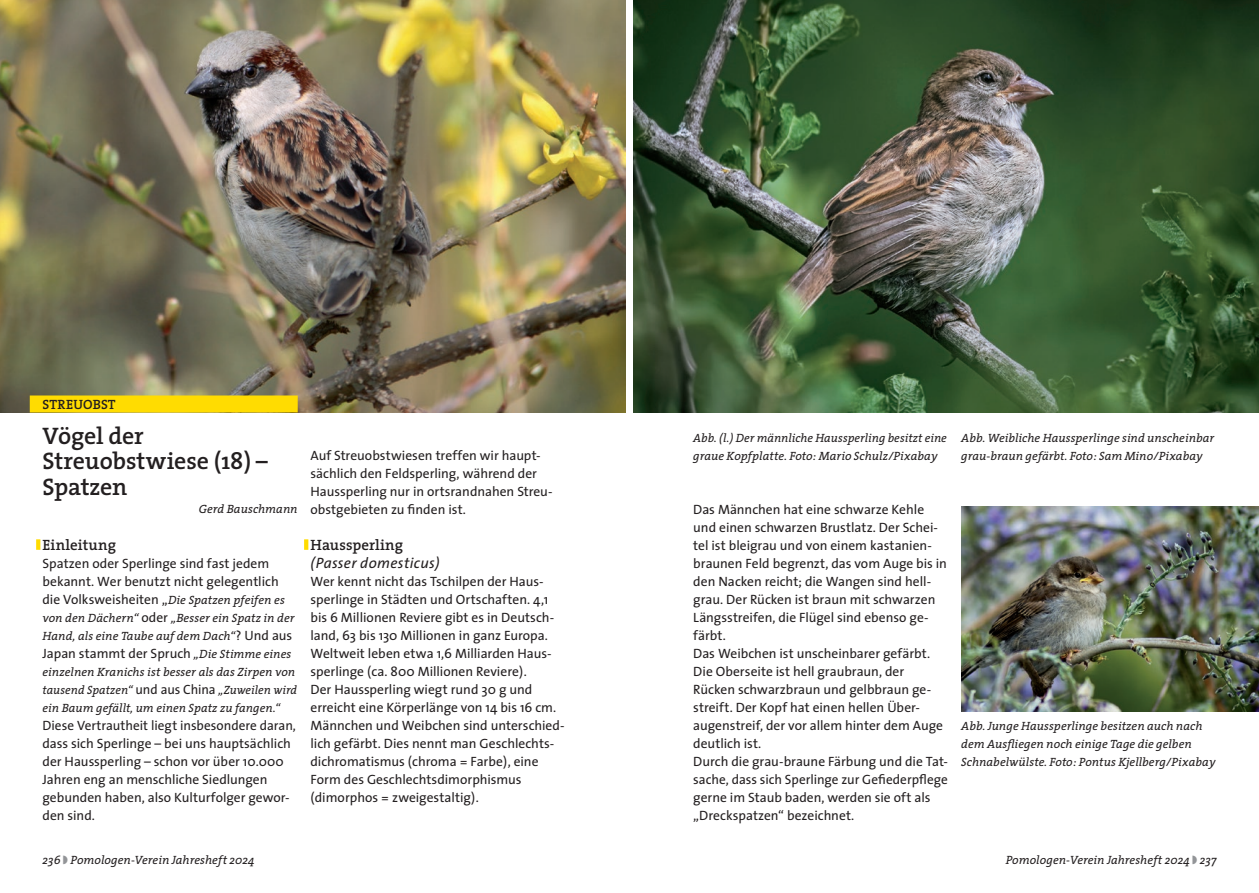
<style>
.page{position:relative;width:1259px;height:893px;background:#fff}
.page>*{position:absolute;margin:0;border:0;box-sizing:border-box;transform-origin:0 0}
.t1{font:600 24px/25.5px "The Serif";letter-spacing:-.01em;color:#231f20}
.t2{font:600 15px "The Serif";color:#231f20}
.t3{font:italic 15px "The Sans";letter-spacing:.02em;color:#231f20}
.t4{font:13.5px/18px "The Sans";color:#231f20}
.t5{font:600 13.5px "The Serif";letter-spacing:.01em;color:#231f20}
.t6{font:italic 12px/18px "The Serif";letter-spacing:.005em;color:#231f20}
.s1{font-family:"The Serif";font-style:italic;font-size:12px}
.s2{font-family:"The Sans";font-style:normal;font-size:13.5px}
.s3{color:#939598}
</style>
<div class="page">
<img style="left:0;top:0;width:625px;height:412px">
<img style="left:634px;top:0;width:625px;height:412px">
<div style="left:30px;top:395px;width:268px;height:17px;background:#ffdc01"></div>
<svg style="left:36px;top:539px;width:4px;height:11px"></svg>
<svg style="left:304px;top:539px;width:4px;height:11px"></svg>
<img style="left:961px;top:506px;width:298px;height:206px">
<p class="t5" style="left:43px;top:393px;width:75px">STREUOBST</p>
<h1 class="t1" style="left:43px;top:422px;width:227px">Vögel der<br>Streuobstwiese (18) –<br>Spatzen</h1>
<p class="t6" style="left:199px;top:499px;width:100px">Gerd Bauschmann</p>
<p class="t2" style="left:43px;top:532px;width:75px">Einleitung</p>
<p class="t4" style="left:43px;top:554px;width:244px">Spatzen oder Sperlinge sind fast jedem bekannt. Wer benutzt nicht gelegentlich die Volksweisheiten „<span class="s1">Die Spatzen pfeifen es</span></p>
<p class="t6" style="left:43px;top:608px;width:253px">von den Dächern“ <span class="s2">oder</span> „Besser ein Spatz in der<br>Hand, als eine Taube auf dem Dach“<span class="s2">? Und aus</span></p>
<p class="t4" style="left:43px;top:644px;width:250px">Japan stammt der Spruch <span class="s1">„Die Stimme eines</span></p>
<p class="t6" style="left:43px;top:662px;width:256px">einzelnen Kranichs ist besser als das Zirpen von tausend Spatzen“ <span class="s2">und aus China</span> „Zuweilen wird ein Baum gefällt, um einen Spatz zu fangen.“</p>
<p class="t4" style="left:43px;top:716px;width:255px">Diese Vertrautheit liegt insbesondere daran, dass sich Sperlinge – bei uns hauptsächlich der Haussperling – schon vor über 10.000<br>Jahren eng an menschliche Siedlungen gebunden haben, also Kulturfolger gewor&shy;den sind.</p>
<p class="t4" style="left:310px;top:446px;width:244px">Auf Streuobstwiesen treffen wir haupt&shy;sächlich den Feldsperling, während der Haussperling nur in ortsrandnahen Streu&shy;obstgebieten zu finden ist.</p>
<p class="t2" style="left:310px;top:532px;width:94px">Haussperling</p>
<p class="t3" style="left:310px;top:550px;width:131px">(Passer domesticus)</p>
<p class="t4" style="left:310px;top:572px;width:256px">Wer kennt nicht das Tschilpen der Haus&shy;sperlinge in Städten und Ortschaften. 4,1 bis 6 Millionen Reviere gibt es in Deutsch&shy;land, 63 bis 130 Millionen in ganz Europa.<br>Weltweit leben etwa 1,6 Milliarden Haus&shy;sperlinge (ca. 800 Millionen Reviere).<br>Der Haussperling wiegt rund 30 g und erreicht eine Körperlänge von 14 bis 16 cm.<br>Männchen und Weibchen sind unterschied&shy;lich gefärbt. Dies nennt man Geschlechts&shy;dichromatismus (chroma = Farbe), eine Form des Geschlechtsdimorphismus (dimorphos = zweigestaltig).</p>
<p class="t6" style="left:693px;top:428px;width:255px">Abb. (l.) Der männliche Haussperling besitzt eine graue Kopfplatte. Foto: Mario Schulz/Pixabay</p>
<p class="t6" style="left:961px;top:428px;width:254px">Abb. Weibliche Haussperlinge sind unscheinbar grau-braun gefärbt. Foto: Sam Mino/Pixabay</p>
<p class="t4" style="left:693px;top:500px;width:256px">Das Männchen hat eine schwarze Kehle und einen schwarzen Brustlatz. Der Schei&shy;tel ist bleigrau und von einem kastanien&shy;braunen Feld begrenzt, das vom Auge bis in den Nacken reicht; die Wangen sind hell&shy;grau. Der Rücken ist braun mit schwarzen Längsstreifen, die Flügel sind ebenso ge&shy;färbt.<br>Das Weibchen ist unscheinbarer gefärbt.<br>Die Oberseite ist hell graubraun, der Rücken schwarzbraun und gelbbraun ge&shy;streift. Der Kopf hat einen hellen Über&shy;augenstreif, der vor allem hinter dem Auge deutlich ist.<br>Durch die grau-braune Färbung und die Tat&shy;sache, dass sich Sperlinge zur Gefiederpflege gerne im Staub baden, werden sie oft als „Dreckspatzen“ bezeichnet.</p>
<p class="t6" style="left:961px;top:716px;width:256px">Abb. Junge Haussperlinge besitzen auch nach dem Ausfliegen noch einige Tage die gelben<br>Schnabelwülste. Foto: Pontus Kjellberg/Pixabay</p>
<p class="t6" style="left:43px;top:850px;width:214px">236 <span class="s3">◗</span> Pomologen-Verein Jahresheft 2024</p>
<p class="t6" style="left:1005px;top:850px;width:212px">Pomologen-Verein Jahresheft 2024 <span class="s3">◗</span> 237</p>
</div>
